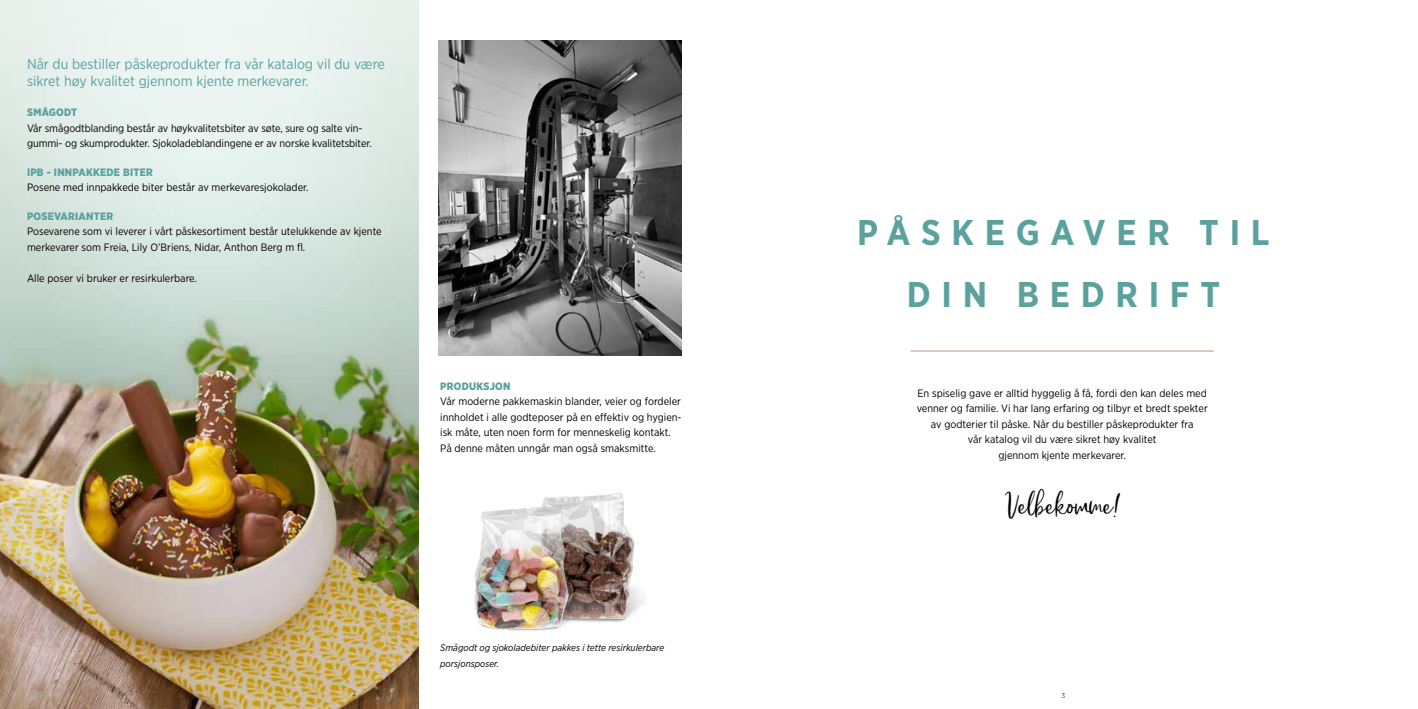
<style>
.page{position:relative;width:1418px;height:709px;background:#fff}
.page>*{position:absolute;margin:0;border:0;box-sizing:border-box;transform-origin:0 0}
.t1{font:40.5px "Chinup Buttercup";color:#000}
.t2{font:700 35.69px "Gotham Narrow";letter-spacing:.3em;color:#5ba19e}
.t3{font:14.31px/16.7px "Gotham Narrow";color:#5ba19e}
.t4{font:10.69px/15.5px "Gotham Narrow";color:#000}
.t5{font:italic 9.5px/15.4px "Gotham Narrow";color:#000}
.t6{font:7.12px "Gotham Narrow";color:#3e3d40}
.s1{font-weight:900;color:#5ba19e}
</style>
<div class="page">
<img style="left:0;top:0;width:418px;height:709px">
<img style="left:438px;top:40px;width:244px;height:315px">
<img style="left:589px;top:490px;width:55px;height:132px">
<img style="left:474px;top:496px;width:115px;height:135px">
<hr style="left:910px;top:351px;width:303px;height:1px;background:#b49c85">
<p class="t3" style="left:27px;top:55px;width:359px">Når du bestiller påskeprodukter fra vår katalog vil du være sikret høy kvalitet gjennom kjente merkevarer.</p>
<p class="t4" style="left:27px;top:105px;width:346px"><span class="s1">SMÅGODT<br></span>Vår smågodtblanding består av høykvalitetsbiter av søte, sure og salte vin&shy;gummi- og skumprodukter. Sjokoladeblandingene er av norske kvalitetsbiter.</p>
<p class="t4" style="left:27px;top:164px;width:283px"><span class="s1">IPB - INNPAKKEDE BITER<br></span>Posene med innpakkede biter består av merkevaresjokolader.</p>
<p class="t4" style="left:27px;top:208px;width:356px"><span class="s1">POSEVARIANTER<br></span>Posevarene som vi leverer i vårt påskesortiment består utelukkende av kjente merkevarer som Freia, Lily O’Briens, Nidar, Anthon Berg m fl.</p>
<p class="t4" style="left:27px;top:270px;width:171px">Alle poser vi bruker er resirkulerbare.</p>
<p class="t4" style="left:440px;top:378px;width:243px"><span class="s1">PRODUKSJON<br></span>Vår moderne pakkemaskin blander, veier og fordeler innholdet i alle godteposer på en effektiv og hygien&shy;isk måte, uten noen form for menneskelig kontakt.<br>På denne måten unngår man også smaksmitte.</p>
<p class="t6" style="left:352px;top:689px;width:5px">2</p>
<p class="t5" style="left:440px;top:640px;width:225px">Smågodt og sjokoladebiter pakkes i tette resirkulerbare porsjonsposer.</p>
<p class="t2" style="left:857px;top:209px;width:414px">PÅSKEGAVER TIL</p>
<p class="t2" style="left:906px;top:272px;width:315px">DIN BEDRIFT</p>
<p class="t4" style="left:916px;top:385px;width:292px;text-align:center">En spiselig gave er alltid hyggelig å få, fordi den kan deles med venner og familie. Vi har lang erfaring og tilbyr et bredt spekter av godterier til påske. Når du bestiller påskeprodukter fra<br>vår katalog vil du være sikret høy kvalitet<br>gjennom kjente merkevarer.</p>
<p class="t1" style="left:1006px;top:483px;width:116px">Velbekomme!</p>
<p class="t6" style="left:1061px;top:691px;width:5px">3</p>
</div>
